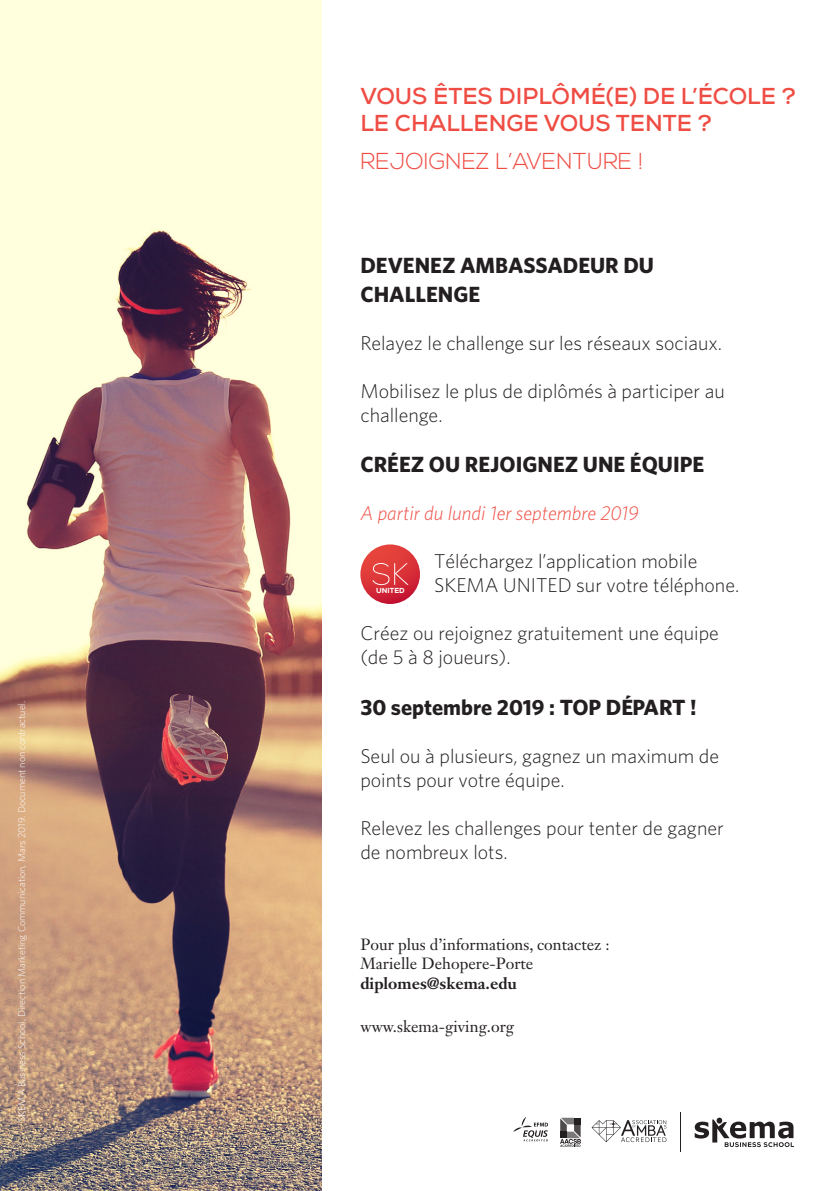
<style>
.page{position:relative;width:840px;height:1191px;background:#fff}
.page>*{position:absolute;margin:0;border:0;box-sizing:border-box;transform-origin:0 0}
.t1{font:700 23px "Nexa";color:#ef4d44}
.t2{font:300 23px "Nexa";color:#ef4d44}
.t3{font:700 22px/28.8px "Whitney HTF";color:#231f20}
.t4{font:300 20px/24px "Whitney HTF";color:#231f20}
.t5{font:italic 300 20px "Whitney HTF";color:#ef4d44}
.t6{font:16px/19.2px "Janson Text LT Std";color:#231f20}
.t7{font:300 10px "Whitney HTF";color:#fff}
.t8{font:800 7.2px "Nexa";color:#fff}
.s1{font-weight:700}
</style>
<div class="page">
<img style="left:0;top:0;width:321px;height:1191px">
<svg style="left:513px;top:1117px;width:34px;height:24px"></svg>
<svg style="left:591px;top:1120px;width:75px;height:22px"></svg>
<svg style="left:560px;top:1117px;width:20px;height:29px"></svg>
<svg style="left:694px;top:1117px;width:99px;height:30px"></svg>
<hr style="left:679px;top:1112px;width:1px;height:39px;background:#231f20">
<svg style="left:360px;top:544px;width:60px;height:60px;background:#d9363e"></svg>
<svg style="left:372px;top:563px;width:36px;height:22px"></svg>
<p class="t7" style="left:16px;top:1121px;width:422px;rotate:-90deg">SKEMA Business School, Direction Marketing Communication, Mars 2019. Document non contractuel.</p>
<p class="t1" style="left:360px;top:81px;width:436px">VOUS ÊTES DIPLÔMÉ(E) DE L’ÉCOLE ?</p>
<p class="t1" style="left:360px;top:109px;width:352px">LE CHALLENGE VOUS TENTE ?</p>
<p class="t2" style="left:360px;top:147px;width:284px">REJOIGNEZ L’AVENTURE !</p>
<p class="t3" style="left:360px;top:250px;width:295px">DEVENEZ AMBASSADEUR DU<br>CHALLENGE</p>
<p class="t4" style="left:360px;top:330px;width:363px">Relayez le challenge sur les réseaux sociaux.</p>
<p class="t4" style="left:360px;top:378px;width:366px">Mobilisez le plus de diplômés à participer au challenge.</p>
<p class="t3" style="left:360px;top:449px;width:345px">CRÉEZ OU REJOIGNEZ UNE ÉQUIPE</p>
<p class="t5" style="left:360px;top:502px;width:280px">A partir du lundi 1er septembre 2019</p>
<p class="t4" style="left:434px;top:549px;width:265px">Téléchargez l’application mobile</p>
<p class="t4" style="left:434px;top:573px;width:306px">SKEMA UNITED sur votre téléphone.</p>
<p class="t4" style="left:360px;top:621px;width:360px">Créez ou rejoignez gratuitement une équipe (de 5 à 8 joueurs).</p>
<p class="t3" style="left:360px;top:692px;width:337px">30 septembre 2019 : TOP DÉPART !</p>
<p class="t4" style="left:360px;top:743px;width:360px">Seul ou à plusieurs, gagnez un maximum de points pour votre équipe.</p>
<p class="t4" style="left:360px;top:815px;width:364px">Relevez les challenges pour tenter de gagner de nombreux lots.</p>
<p class="t8" style="left:376px;top:586px;width:30px">UNITED</p>
<p class="t6" style="left:360px;top:935px;width:250px">Pour plus d’informations, contactez :<br>Marielle Dehopere-Porte <span class="s1">diplomes@skema.edu</span></p>
<p class="t6" style="left:360px;top:1016px;width:155px">www.skema-giving.org</p>
</div>
